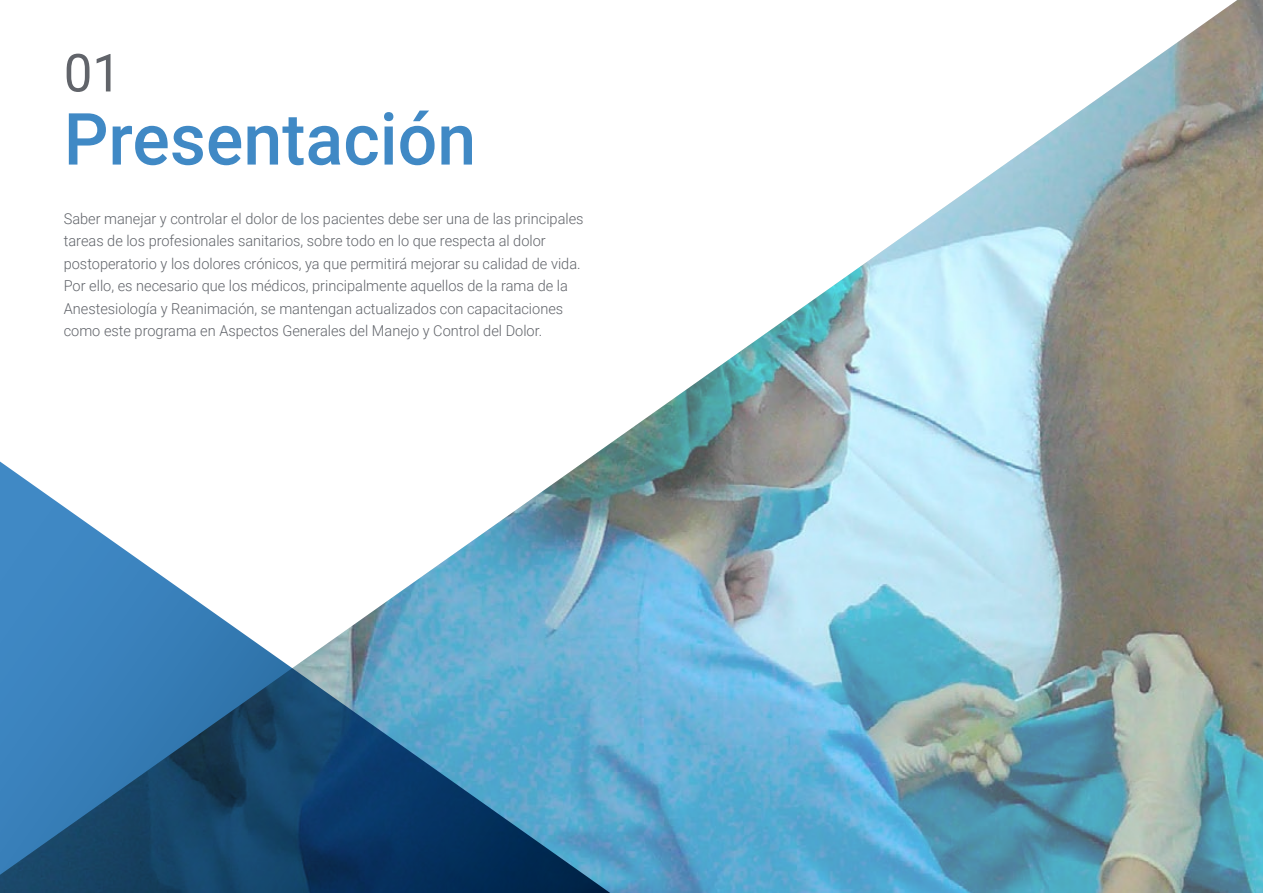
<style>
.page{position:relative;width:1263px;height:893px;background:#fff}
.page>*{position:absolute;margin:0;border:0;box-sizing:border-box;transform-origin:0 0}
.t1{font:500 72px "Roboto";color:#4089c5}
.t2{font:52.5px "Roboto";color:#61646a}
.t3{font:300 15px/22.5px "Roboto";color:#61646a}
</style>
<div class="page">
<img style="left:606px;top:0;width:657px;height:893px">
<svg style="left:0;top:446px;width:640px;height:447px"></svg>
<h2 class="t2" style="left:64px;top:36px;width:59px">01</h2>
<h1 class="t1" style="left:64px;top:89px;width:414px">Presentación</h1>
<p class="t3" style="left:64px;top:207px;width:521px">Saber manejar y controlar el dolor de los pacientes debe ser una de las principales tareas de los profesionales sanitarios, sobre todo en lo que respecta al dolor postoperatorio y los dolores crónicos, ya que permitirá mejorar su calidad de vida.<br>Por ello, es necesario que los médicos, principalmente aquellos de la rama de la Anestesiología y Reanimación, se mantengan actualizados con capacitaciones como este programa en Aspectos Generales del Manejo y Control del Dolor.</p>
</div>
